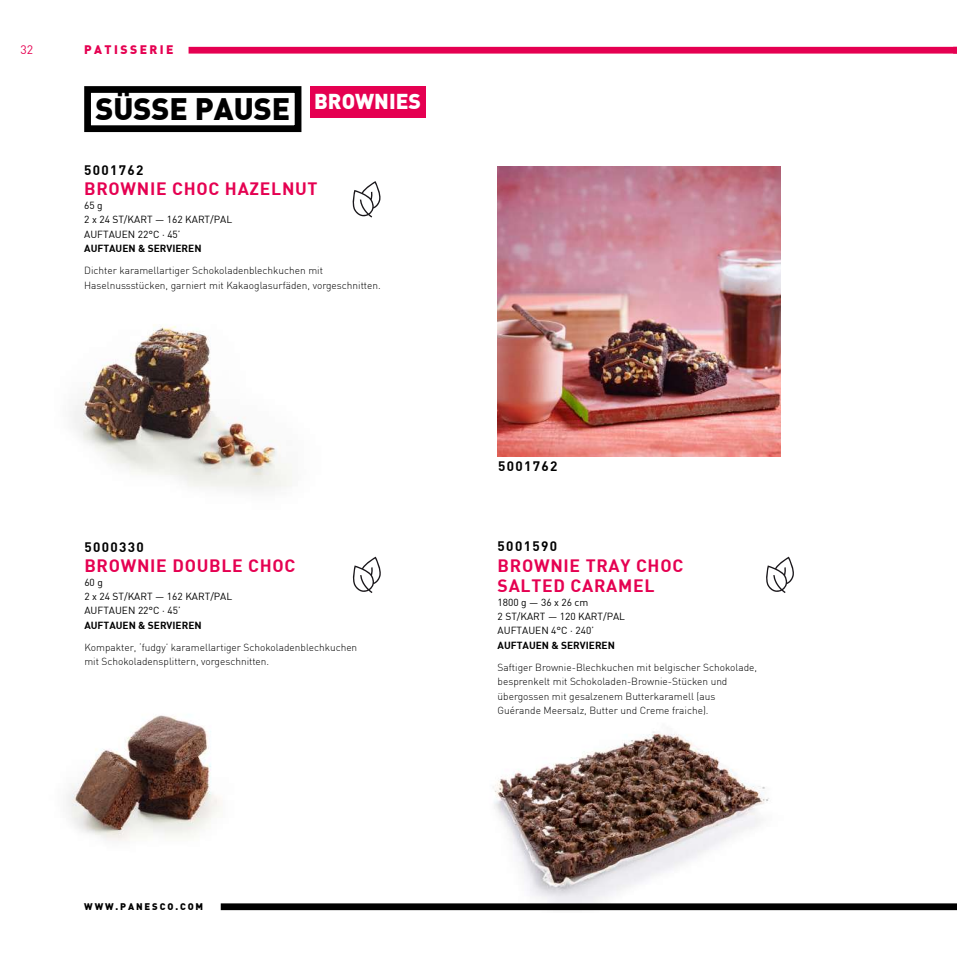
<style>
.page{position:relative;width:957px;height:957px;background:#fff}
.page>*{position:absolute;margin:0;border:0;box-sizing:border-box;transform-origin:0 0}
.t1{font:900 30.3px "DIN";color:#000}
.t2{font:700 17.55px/20.2px "DIN";letter-spacing:.04em;color:#e50051}
.t3{font:700 13.5px "DIN";letter-spacing:.1em;color:#000}
.t4{font:900 12.15px "DIN";letter-spacing:.2em;color:#e50051}
.t5{font:12.15px "DIN";color:#e50051}
.t6{font:300 10.2px/14.2px "DIN";color:#000}
.t7{font:10.2px/14.1px "DIN";color:#000}
.t8{font:700 10.2px "DIN";color:#000}
.t9{font:900 9.45px "DIN";letter-spacing:.2em;color:#000}
</style>
<div class="page">
<div style="left:189px;top:47px;width:768px;height:7px;background:#e50051"></div>
<div style="left:221px;top:903px;width:736px;height:7px;background:#000"></div>
<svg style="left:352px;top:181px;width:29px;height:36px"></svg>
<svg style="left:352px;top:556px;width:29px;height:37px"></svg>
<svg style="left:766px;top:556px;width:28px;height:37px"></svg>
<img style="left:498px;top:167px;width:283px;height:289px">
<img style="left:73px;top:324px;width:219px;height:167px">
<img style="left:67px;top:715px;width:153px;height:126px">
<img style="left:455px;top:731px;width:353px;height:180px">
<div style="left:84px;top:86px;width:217px;height:46px;border:7px solid #000"></div>
<div style="left:310px;top:86px;width:115px;height:31px;background:#e50051"></div>
<p class="t5" style="left:20px;top:44px;width:14px">32</p>
<p class="t4" style="left:84px;top:43px;width:91px">PATISSERIE</p>
<h1 class="t1" style="left:95px;top:94px;width:327px">SÜSSE PAUSE <sup>BROWNIES</sup></h1>
<h3 class="t3" style="left:84px;top:163px;width:61px">5001762</h3>
<h2 class="t2" style="left:84px;top:179px;width:235px">BROWNIE CHOC HAZELNUT</h2>
<p class="t7" style="left:84px;top:199px;width:149px">65 g<br>2 x 24 ST/KART — 162 KART/PAL<br>AUFTAUEN 22°C · 45’</p>
<p class="t8" style="left:84px;top:243px;width:119px">AUFTAUEN &amp; SERVIEREN</p>
<p class="t6" style="left:84px;top:263px;width:298px">Dichter karamellartiger Schokoladenblechkuchen mit<br>Haselnussstücken, garniert mit Kakaoglasurfäden, vorgeschnitten.</p>
<h3 class="t3" style="left:84px;top:540px;width:61px">5000330</h3>
<h2 class="t2" style="left:84px;top:556px;width:213px">BROWNIE DOUBLE CHOC</h2>
<p class="t7" style="left:84px;top:576px;width:149px">60 g<br>2 x 24 ST/KART — 162 KART/PAL<br>AUFTAUEN 22°C · 45’</p>
<p class="t8" style="left:84px;top:620px;width:119px">AUFTAUEN &amp; SERVIEREN</p>
<p class="t6" style="left:84px;top:640px;width:274px">Kompakter, ‘fudgy’ karamellartiger Schokoladenblechkuchen mit Schokoladensplittern, vorgeschnitten.</p>
<p class="t9" style="left:84px;top:902px;width:121px">WWW.PANESCO.COM</p>
<h3 class="t3" style="left:498px;top:459px;width:61px">5001762</h3>
<h3 class="t3" style="left:497px;top:540px;width:61px">5001590</h3>
<h2 class="t2" style="left:497px;top:556px;width:187px">BROWNIE TRAY CHOC<br>SALTED CARAMEL</h2>
<p class="t7" style="left:497px;top:596px;width:129px">1800 g — 36 x 26 cm<br>2 ST/KART — 120 KART/PAL<br>AUFTAUEN 4°C · 240’</p>
<p class="t8" style="left:497px;top:640px;width:119px">AUFTAUEN &amp; SERVIEREN</p>
<p class="t6" style="left:497px;top:660px;width:261px">Saftiger Brownie-Blechkuchen mit belgischer Schokolade, besprenkelt mit Schokoladen-Brownie-Stücken und übergossen mit gesalzenem Butterkaramell (aus Guérande Meersalz, Butter und Creme fraiche).</p>
</div>
